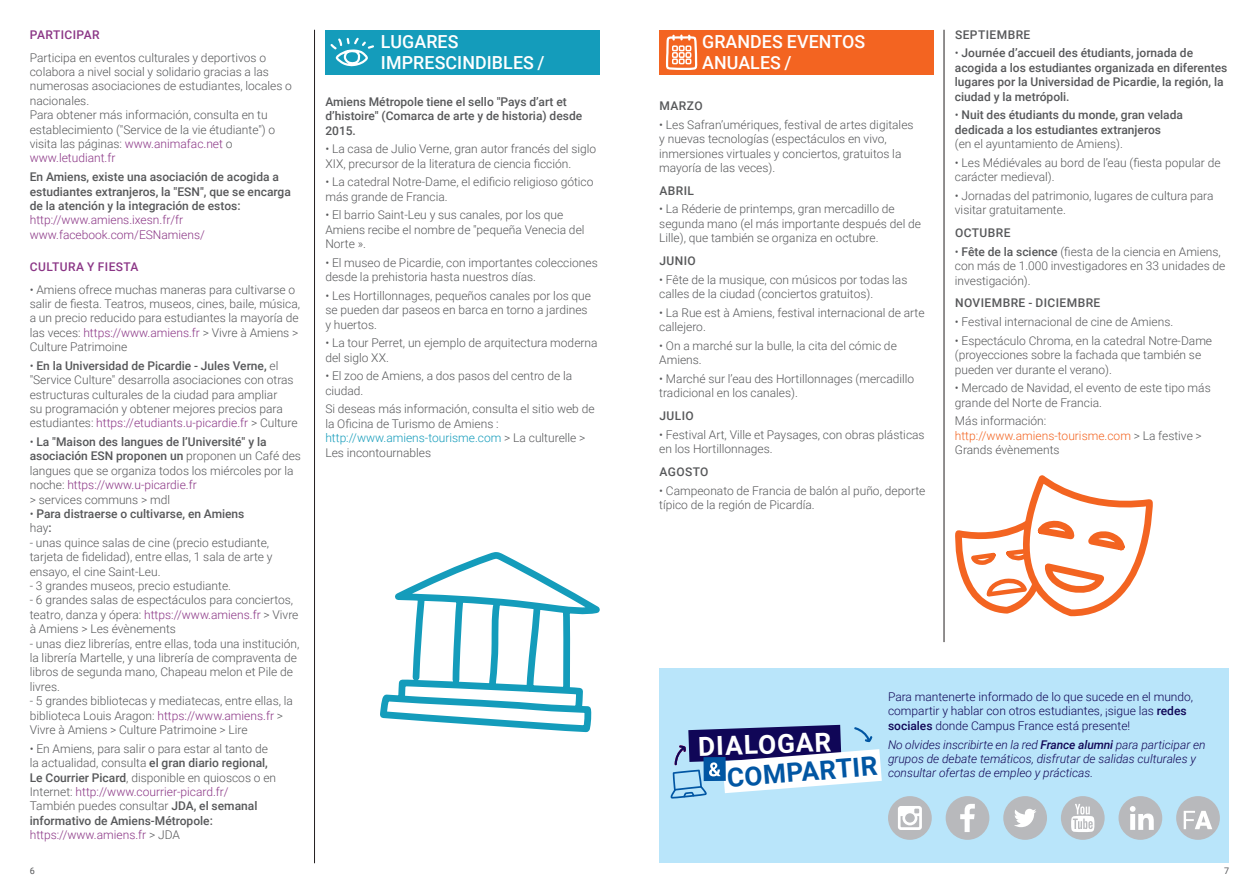
<style>
.page{position:relative;width:1259px;height:893px;background:#fff}
.page>*{position:absolute;margin:0;border:0;box-sizing:border-box;transform-origin:0 0}
.t1{font:700 26.25px "Roboto";color:#0156a3}
.t2{font:700 26.25px "Roboto";color:#fff}
.t3{font:500 18px/21px "Roboto";letter-spacing:.005em;color:#fff}
.t4{font:300 12px/14.4px "Roboto";color:#57585a}
.t5{font:500 12px/14.4px "Roboto";color:#57585a}
.t6{font:italic 300 12px/14.4px "Roboto";color:#100657}
.t7{font:300 12px/14.4px "Roboto";color:#100657}
.t8{font:300 12px/14.4px "Roboto";color:#8b3686}
.t9{font:500 12px "Roboto";letter-spacing:.035em;color:#57585a}
.t10{font:500 12px "Roboto";letter-spacing:.035em;color:#8b3686}
.t11{font:9px "Roboto";color:#57585a}
.s1{color:#8b3686}
.s2{font-weight:500}
.s3{font-weight:300}
.s4{color:#149cbb}
.s5{color:#f36421}
</style>
<div class="page">
<hr style="left:314px;top:30px;width:1px;height:833px;background:#231f20">
<div style="left:325px;top:30px;width:275px;height:44px;background:#149cbb"></div>
<svg style="left:330px;top:37px;width:44px;height:30px"></svg>
<div style="left:659px;top:30px;width:274px;height:44px;background:#f36421"></div>
<svg style="left:665px;top:34px;width:33px;height:36px"></svg>
<svg style="left:380px;top:552px;width:220px;height:181px"></svg>
<div style="left:659px;top:669px;width:570px;height:194px;background:#b9e5fa"></div>
<hr style="left:943px;top:30px;width:1px;height:612px;background:#231f20">
<svg style="left:955px;top:475px;width:198px;height:142px"></svg>
<svg style="left:670px;top:725px;width:212px;height:74px"></svg>
<div style="left:1003px;top:796px;width:44px;height:44px;background:#b8b9bc;border-radius:50%"></div>
<svg style="left:1014px;top:809px;width:22px;height:18px"></svg>
<div style="left:945px;top:796px;width:44px;height:44px;background:#b8b9bc;border-radius:50%"></div>
<svg style="left:960px;top:804px;width:15px;height:28px"></svg>
<div style="left:1061px;top:796px;width:43px;height:44px;background:#b8b9bc;border-radius:50%"></div>
<svg style="left:1071px;top:804px;width:23px;height:28px"></svg>
<div style="left:888px;top:796px;width:43px;height:44px;background:#b8b9bc;border-radius:50%"></div>
<svg style="left:898px;top:806px;width:24px;height:24px"></svg>
<div style="left:1118px;top:796px;width:44px;height:44px;background:#b8b9bc;border-radius:50%"></div>
<svg style="left:1130px;top:806px;width:23px;height:24px"></svg>
<div style="left:1176px;top:796px;width:43px;height:44px;background:#b8b9bc;border-radius:50%"></div>
<svg style="left:1183px;top:811px;width:29px;height:18px"></svg>
<p class="t10" style="left:30px;top:26px;width:71px">PARTICIPAR</p>
<p class="t4" style="left:30px;top:50px;width:264px">Participa en eventos culturales y deportivos o colabora a nivel social y solidario gracias a las numerosas asociaciones de estudiantes, locales o nacionales.<br>Para obtener más información, consulta en tu establecimiento ("Service de la vie étudiante") o visita las páginas: <span class="s1">www.animafac.net</span> o <span class="s1">www.letudiant.fr</span></p>
<p class="t5" style="left:30px;top:169px;width:263px">En Amiens, existe una asociación de acogida a estudiantes extranjeros, la "ESN", que se encarga de la atención y la integración de estos:</p>
<p class="t8" style="left:30px;top:212px;width:177px">http://www.amiens.ixesn.fr/fr www.facebook.com/ESNamiens/</p>
<p class="t10" style="left:30px;top:258px;width:110px">CULTURA Y FIESTA</p>
<p class="t4" style="left:30px;top:282px;width:272px">• Amiens ofrece muchas maneras para cultivarse o salir de fiesta. Teatros, museos, cines, baile, música, a un precio reducido para estudiantes la mayoría de las veces: <span class="s1">https://www.amiens.fr</span> &gt; Vivre à Amiens &gt; Culture Patrimoine</p>
<p class="t4" style="left:30px;top:358px;width:269px">• <span class="s2">En la Universidad de Picardie - Jules Verne,</span> el "Service Culture" desarrolla asociaciones con otras estructuras culturales de la ciudad para ampliar<br>su programación y obtener mejores precios para estudiantes: <span class="s1">https://etudiants.u-picardie.fr</span> &gt; Culture</p>
<p class="t4" style="left:30px;top:434px;width:273px">• <span class="s2">La "Maison des langues de l’Université" y la asociación ESN proponen un</span> proponen un Café des langues que se organiza todos los miércoles por la noche: <span class="s1">https://www.u-picardie.fr<br></span>&gt; services communs &gt; mdl</p>
<p class="t5" style="left:30px;top:506px;width:216px"><span class="s3">•</span> Para distraerse o cultivarse, en Amiens <span class="s3">hay</span>:</p>
<p class="t4" style="left:30px;top:535px;width:244px">- unas quince salas de cine (precio estudiante, tarjeta de fidelidad), entre ellas, 1 sala de arte y ensayo, el cine Saint-Leu.</p>
<p class="t4" style="left:30px;top:578px;width:203px">- 3 grandes museos, precio estudiante.</p>
<p class="t4" style="left:30px;top:593px;width:270px">- 6 grandes salas de espectáculos para conciertos, teatro, danza y ópera: <span class="s1">https://www.amiens.fr</span> &gt; Vivre à Amiens &gt; Les évènements</p>
<p class="t4" style="left:30px;top:636px;width:271px">- unas diez librerías, entre ellas, toda una institución, la librería Martelle, y una librería de compraventa de libros de segunda mano, Chapeau melon et Pile de livres.</p>
<p class="t4" style="left:30px;top:693px;width:265px">- 5 grandes bibliotecas y mediatecas, entre ellas, la biblioteca Louis Aragon: <span class="s1">https://www.amiens.fr</span> &gt;<br>Vivre à Amiens &gt; Culture Patrimoine &gt; Lire</p>
<p class="t4" style="left:30px;top:741px;width:248px">• En Amiens, para salir o para estar al tanto de la actualidad, consulta <span class="s2">el gran diario regional, Le Courrier Picard</span>, disponible en quioscos o en Internet: <span class="s1">http://www.courrier-picard.fr/ </span>También puedes consultar <span class="s2">JDA, el semanal informativo de Amiens-Métropole: </span><span class="s1">https://www.amiens.fr</span> &gt; JDA</p>
<h2 class="t3" style="left:381px;top:31px;width:165px">LUGARES<br>IMPRESCINDIBLES /</h2>
<p class="t5" style="left:325px;top:94px;width:258px">Amiens Métropole tiene el sello "Pays d’art et d’histoire" (Comarca de arte y de historia) desde<br>2015.</p>
<p class="t4" style="left:325px;top:141px;width:272px">• La casa de Julio Verne, gran autor francés del siglo<br>XIX, precursor de la literatura de ciencia ficción.</p>
<p class="t4" style="left:325px;top:174px;width:270px">• La catedral Notre-Dame, el edificio religioso gótico más grande de Francia.</p>
<p class="t4" style="left:325px;top:207px;width:261px">• El barrio Saint-Leu y sus canales, por los que<br>Amiens recibe el nombre de "pequeña Venecia del<br>Norte ».</p>
<p class="t4" style="left:325px;top:255px;width:274px">• El museo de Picardie, con importantes colecciones desde la prehistoria hasta nuestros días.</p>
<p class="t4" style="left:325px;top:288px;width:267px">• Les Hortillonnages, pequeños canales por los que se pueden dar paseos en barca en torno a jardines y huertos.</p>
<p class="t4" style="left:325px;top:335px;width:274px">• La tour Perret, un ejemplo de arquitectura moderna del siglo XX.</p>
<p class="t4" style="left:325px;top:368px;width:248px">• El zoo de Amiens, a dos pasos del centro de la ciudad.</p>
<p class="t4" style="left:325px;top:401px;width:271px">Si deseas más información, consulta el sitio web de la Oficina de Turismo de Amiens : <span class="s4">http://www.amiens-tourisme.com</span> &gt; La culturelle &gt; Les incontournables</p>
<h2 class="t3" style="left:702px;top:31px;width:165px">GRANDES EVENTOS<br>ANUALES /</h2>
<p class="t5" style="left:659px;top:98px;width:45px">MARZO</p>
<p class="t4" style="left:659px;top:117px;width:256px">• Les Safran’umériques, festival de artes digitales y nuevas tecnologías (espectáculos en vivo, inmersiones virtuales y conciertos, gratuitos la mayoría de las veces).</p>
<p class="t5" style="left:659px;top:183px;width:36px">ABRIL</p>
<p class="t4" style="left:659px;top:202px;width:263px">• La Réderie de printemps, gran mercadillo de segunda mano (el más importante después del de<br>Lille), que también se organiza en octubre.</p>
<p class="t5" style="left:659px;top:253px;width:38px">JUNIO</p>
<p class="t4" style="left:659px;top:272px;width:250px">• Fête de la musique, con músicos por todas las calles de la ciudad (conciertos gratuitos).</p>
<p class="t4" style="left:659px;top:305px;width:267px">• La Rue est à Amiens, festival internacional de arte callejero.</p>
<p class="t4" style="left:659px;top:338px;width:239px">• On a marché sur la bulle, la cita del cómic de<br>Amiens.</p>
<p class="t4" style="left:659px;top:371px;width:256px">• Marché sur l’eau des Hortillonnages (mercadillo tradicional en los canales).</p>
<p class="t5" style="left:659px;top:408px;width:36px">JULIO</p>
<p class="t4" style="left:659px;top:427px;width:267px">• Festival Art, Ville et Paysages, con obras plásticas en los Hortillonnages.</p>
<p class="t5" style="left:659px;top:464px;width:51px">AGOSTO</p>
<p class="t4" style="left:659px;top:483px;width:268px">• Campeonato de Francia de balón al puño, deporte típico de la región de Picardía.</p>
<p class="t9" style="left:955px;top:26px;width:77px">SEPTIEMBRE</p>
<p class="t5" style="left:955px;top:45px;width:274px"><span class="s3">•</span> Journée d’accueil des étudiants, jornada de acogida a los estudiantes organizada en diferentes lugares por la Universidad de Picardie, la región, la ciudad y la metrópoli.</p>
<p class="t5" style="left:955px;top:107px;width:229px"><span class="s3">•</span> Nuit des étudiants du monde, gran velada dedicada a los estudiantes extranjeros</p>
<p class="t4" style="left:955px;top:136px;width:170px">(en el ayuntamiento de Amiens).</p>
<p class="t4" style="left:955px;top:155px;width:267px">• Les Médiévales au bord de l’eau (fiesta popular de carácter medieval).</p>
<p class="t4" style="left:955px;top:188px;width:260px">• Jornadas del patrimonio, lugares de cultura para visitar gratuitamente.</p>
<p class="t9" style="left:955px;top:224px;width:57px">OCTUBRE</p>
<p class="t4" style="left:955px;top:244px;width:272px">• <span class="s2">Fête de la science</span> (fiesta de la ciencia en Amiens, con más de 1.000 investigadores en 33 unidades de investigación).</p>
<p class="t9" style="left:955px;top:295px;width:147px">NOVIEMBRE - DICIEMBRE</p>
<p class="t4" style="left:955px;top:314px;width:220px">• Festival internacional de cine de Amiens.</p>
<p class="t4" style="left:955px;top:333px;width:259px">• Espectáculo Chroma, en la catedral Notre-Dame (proyecciones sobre la fachada que también se pueden ver durante el verano).</p>
<p class="t4" style="left:955px;top:380px;width:257px">• Mercado de Navidad, el evento de este tipo más grande del Norte de Francia.</p>
<p class="t4" style="left:955px;top:413px;width:248px">Más información: <span class="s5">http://www.amiens-tourisme.com</span> &gt; La festive &gt;<br>Grands évènements</p>
<h1 class="t2" style="left:697px;top:728px;width:135px;rotate:-2deg">DIALOGAR</h1>
<h1 class="t1" style="left:725px;top:759px;width:152px;rotate:-4deg">COMPARTIR</h1>
<p class="t7" style="left:888px;top:689px;width:307px">Para mantenerte informado de lo que sucede en el mundo, compartir y hablar con otros estudiantes, ¡sigue las <span class="s2">redes sociales</span> donde Campus France está presente!</p>
<p class="t6" style="left:888px;top:737px;width:319px">No olvides inscribirte en la red <span class="s2">France alumni</span> para participar en grupos de debate temáticos, disfrutar de salidas culturales y consultar ofertas de empleo y prácticas.</p>
<p class="t11" style="left:30px;top:864px;width:7px">6</p>
<p class="t11" style="left:1224px;top:864px;width:7px">7</p>
</div>
